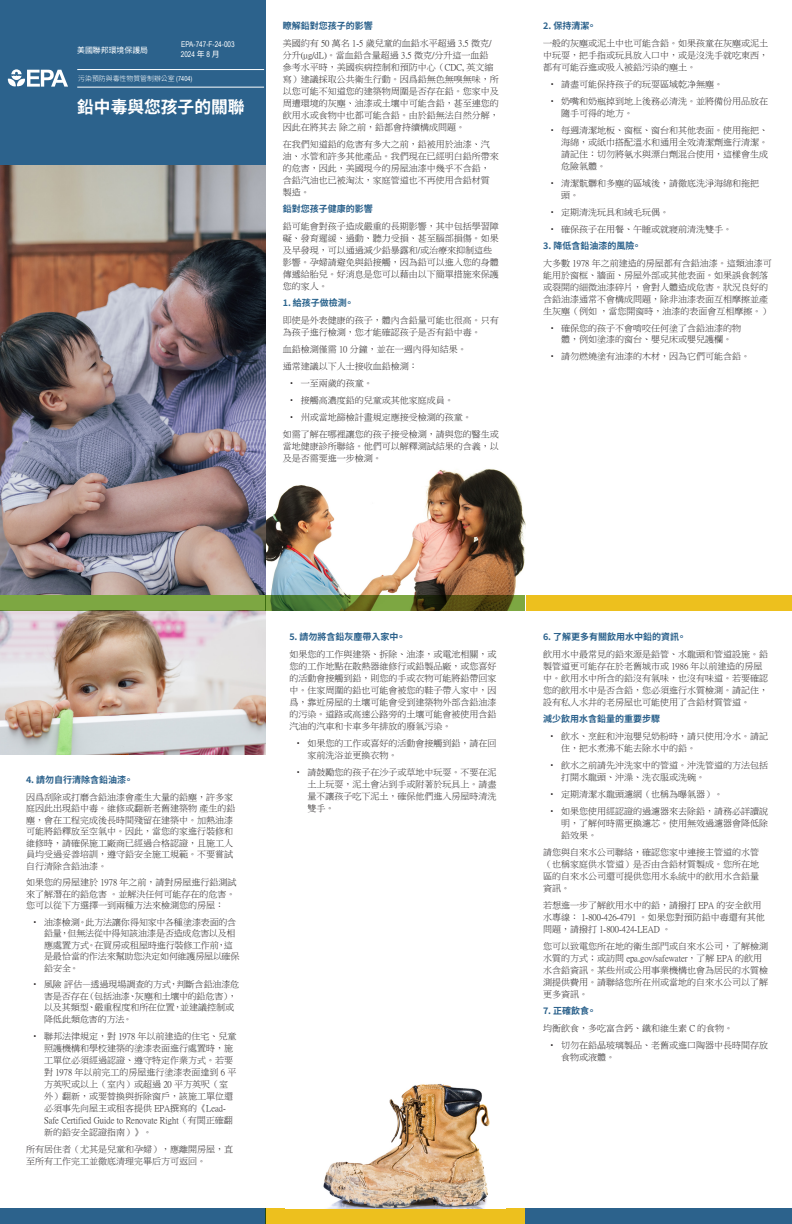
<style>
.page{position:relative;width:792px;height:1224px;background:#fff}
.page>*{position:absolute;margin:0;border:0;box-sizing:border-box;transform-origin:0 0}
.t1{font:700 16.7px "Noto Sans TC";color:#fff}
.t2{font:9px/12px "P Ming Li U";color:#231f20}
.t3{font:700 9px "Noto Sans TC";color:#2c628c}
.t4{font:700 9px "Noto Sans TC";color:#2c658e}
.t5{font:7.9px "Arial Narrow";color:#fff}
.t6{font:7.9px "Noto Sans TC";color:#fff}
.t7{font:300 6.9px "Noto Sans TC";color:#fff}
.s1{font-family:"Arial Narrow";font-weight:400}
.s2{font-family:"Noto Sans TC"}
</style>
<div class="page">
<div style="left:525px;top:1208px;width:267px;height:16px;background:#2c628c"></div>
<div style="left:266px;top:1208px;width:259px;height:16px;background:#edc01e"></div>
<img style="left:323px;top:1084px;width:167px;height:124px">
<img style="left:0;top:610px;width:266px;height:144px">
<div style="left:0;top:1208px;width:266px;height:16px;background:#2c628c"></div>
<div style="left:525px;top:595px;width:267px;height:15px;background:#edc01e"></div>
<img style="left:266px;top:469px;width:259px;height:126px">
<svg style="left:266px;top:595px;width:259px;height:15px;background:#546926"></svg>
<img style="left:0;top:165px;width:266px;height:430px">
<div style="left:0;top:595px;width:266px;height:15px;background:#7da742"></div>
<div style="left:0;top:0;width:266px;height:165px;background:#2c628c"></div>
<svg style="left:8px;top:69px;width:60px;height:18px"></svg>
<hr style="left:77px;top:87px;width:187px;height:1px;background:#fff">
<hr style="left:77px;top:69px;width:187px;height:1px;background:#fff">
<p class="t5" style="left:181px;top:39px;width:55px">EPA-747-F-24-003</p>
<p class="t7" style="left:78px;top:75px;width:116px">污染預防與毒性物質管制辦公室 <span class="s1">(7404)</span></p>
<p class="t6" style="left:77px;top:45px;width:72px">美國聯邦環境保護局</p>
<p class="t5" style="left:181px;top:48px;width:41px">2024 <span class="s2">年</span> 8 <span class="s2">月</span></p>
<p class="t1" style="left:77px;top:97px;width:169px">鉛中毒與您孩子的關聯</p>
<p class="t3" style="left:283px;top:21px;width:91px">瞭解鉛對您孩子的影響</p>
<p class="t2" style="left:283px;top:37px;width:217px">美國約有 50 萬名 1-5 歲兒童的血鉛水平超過 3.5 微克/分升(µg/dL)。當血鉛含量超過 3.5 微克/分升這一血鉛參考水平時，美國疾病控制和預防中心（CDC, 英文縮寫）建議採取公共衛生行動。因爲鉛無色無嗅無味，所以您可能不知道您的建築物周圍是否存在鉛。您家中及周遭環境的灰塵、油漆或土壤中可能含鉛，甚至連您的飲用水或食物中也都可能含鉛。由於鉛無法自然分解，因此在將其去 除之前，鉛都會持續構成問題。</p>
<p class="t2" style="left:283px;top:138px;width:217px">在我們知道鉛的危害有多大之前，鉛被用於油漆、汽油、水管和許多其他產品。我們現在已經明白鉛所帶來的危害，因此，美國現今的房屋油漆中幾乎不含鉛，含鉛汽油也已被淘汰，家庭管道也不再使用含鉛材質製造。</p>
<p class="t3" style="left:283px;top:204px;width:91px">鉛對您孩子健康的影響</p>
<p class="t2" style="left:283px;top:220px;width:217px">鉛可能會對孩子造成嚴重的長期影響，其中包括學習障礙、發育遲緩、過動、聽力受損、甚至腦部損傷。如果及早發現，可以通過減少鉛暴露和/或治療來抑制這些影響。孕婦請避免與鉛接觸，因為鉛可以進入您的身體傳遞給胎兒。好消息是您可以藉由以下簡單措施來保護您的家人。</p>
<p class="t4" style="left:283px;top:298px;width:73px">1. 給孩子做檢測。</p>
<p class="t2" style="left:283px;top:314px;width:217px">即使是外表健康的孩子，體內含鉛量可能也很高。只有為孩子進行檢測，您才能確認孩子是否有鉛中毒。</p>
<p class="t2" style="left:283px;top:343px;width:186px">血鉛檢測僅需 10 分鐘，並在一週內得知結果。</p>
<p class="t2" style="left:283px;top:360px;width:136px">通常建議以下人士接收血鉛檢測：</p>
<p class="t2" style="left:287px;top:377px;width:87px">• 一至兩歲的孩童。</p>
<p class="t2" style="left:287px;top:394px;width:168px">• 接觸高濃度鉛的兒童或其他家庭成員。</p>
<p class="t2" style="left:287px;top:411px;width:186px">• 州或當地篩檢計畫規定應接受檢測的孩童。</p>
<p class="t2" style="left:283px;top:428px;width:217px;text-align:justify">如需了解在哪裡讓您的孩子接受檢測，請與您的醫生或當地健康診所聯絡。他們可以解釋測試結果的含義，以及是否需要進一步檢測。</p>
<p class="t3" style="left:543px;top:21px;width:55px">2. 保持清潔。</p>
<p class="t2" style="left:543px;top:37px;width:226px;text-align:justify">一般的灰塵或泥土中也可能含鉛。如果孩童在灰塵或泥土中玩耍，把手指或玩具放入口中，或是沒洗手就吃東西，都有可能吞進或吸入被鉛污染的塵土。</p>
<p class="t2" style="left:548px;top:78px;width:177px">• 請盡可能保持孩子的玩耍區域乾净無塵。</p>
<p class="t2" style="left:561px;top:95px;width:208px;text-indent:-14px">• 奶嘴和奶瓶掉到地上後務必清洗。並將備份用品放在隨手可得的地方。</p>
<p class="t2" style="left:561px;top:124px;width:208px;text-align:justify;text-indent:-14px">• 每週清潔地板、窗框、窗台和其他表面。使用拖把、海綿，或紙巾搭配溫水和通用全效清潔劑進行清潔。請記住：切勿將氨水與漂白劑混合使用，這樣會生成危險氣體。</p>
<p class="t2" style="left:561px;top:177px;width:199px;text-indent:-14px">• 清潔骯髒和多塵的區域後，請徹底洗淨海綿和拖把頭。</p>
<p class="t2" style="left:548px;top:206px;width:123px">• 定期清洗玩具和絨毛玩偶。</p>
<p class="t2" style="left:548px;top:223px;width:186px">• 確保孩子在用餐、午睡或就寢前清洗雙手。</p>
<p class="t3" style="left:543px;top:241px;width:100px">3. 降低含鉛油漆的風險。</p>
<p class="t2" style="left:543px;top:257px;width:230px">大多數 1978 年之前建造的房屋都有含鉛油漆。這類油漆可能用於窗框、牆面、房屋外部或其他表面。如果誤食剝落或裂開的細微油漆碎片，會對人體造成危害。狀況良好的含鉛油漆通常不會構成問題，除非油漆表面互相摩擦並產生灰塵（例如 ，當您開窗時，油漆的表面會互相摩擦。）</p>
<p class="t2" style="left:548px;top:322px;width:195px;line-height:11.5px;text-align:center">• 確保您的孩子不會啃咬任何塗了含鉛油漆的物體，例如塗漆的窗台、嬰兒床或嬰兒護欄。</p>
<p class="t2" style="left:548px;top:350px;width:204px">• 請勿燃燒塗有油漆的木材，因為它們可能含鉛。</p>
<p class="t3" style="left:26px;top:775px;width:109px">4. 請勿自行清除含鉛油漆。</p>
<p class="t2" style="left:26px;top:791px;width:211px;line-height:11.5px">因爲刮除或打磨含鉛油漆會產生大量的鉛塵，許多家庭因此出現鉛中毒。維修或翻新老舊建築物 產生的鉛塵，會在工程完成後長時間殘留在建築中。加熱油漆可能將鉛釋放至空氣中。因此，當您的家進行裝修和維修時，請確保施工廠商已經過合格認證，且施工人員均受過妥善培訓，遵守鉛安全施工規範。不要嘗試自行清除含鉛油漆。</p>
<p class="t2" style="left:26px;top:877px;width:212px;line-height:11.5px">如果您的房屋建於 1978 年之前，請對房屋進行鉛測試來了解潛在的鉛危害 。並解決任何可能存在的危害。您可以從下方選擇一到兩種方法來檢測您的房屋：</p>
<p class="t2" style="left:44px;top:916px;width:197px;line-height:11.5px;text-indent:-14px">• 油漆檢測。此方法讓你得知家中各種塗漆表面的含鉛量，但無法從中得知該油漆是否造成危害以及相應處置方式。在買房或租屋時進行裝修工作前，這是最恰當的作法來幫助您決定如何維護房屋以確保鉛安全。</p>
<p class="t2" style="left:44px;top:979px;width:197px;line-height:11.5px;text-indent:-14px">• 風險 評估—透過現場調查的方式，判斷含鉛油漆危害是否存在（包括油漆、灰塵和土壤中的鉛危害），以及其類型、嚴重程度和所在位置，並建議控制或降低此類危害的方法。</p>
<p class="t2" style="left:44px;top:1030px;width:194px;text-indent:-14px">• 聯邦法律規定，對 1978 年以前建造的住宅、兒童照護機構和學校建築的塗漆表面進行處置時，施工單位必須經過認證、遵守特定作業方式。若要對 1978 年以前完工的房屋進行塗漆表面達到 6 平方英呎或以上（室內）或超過 20 平方英呎（室外）翻新，或要替換與拆除窗戶，該施工單位還必須事先向屋主或租客提供 EPA撰寫的《Lead-<br>Safe Certified Guide to Renovate Right（有関正確翻新的鉛安全認證指南）》。</p>
<p class="t2" style="left:26px;top:1143px;width:208px">所有居住者（尤其是兒童和孕婦），應離開房屋，直至所有工作完工並徹底清理完畢后方可返回。</p>
<p class="t3" style="left:289px;top:632px;width:118px">5. 請勿將含鉛灰塵帶入家中。</p>
<p class="t2" style="left:289px;top:648px;width:208px;text-align:justify">如果您的工作與建築、拆除、油漆，或電池相關，或您的工作地點在散熱器維修行或鉛製品廠，或您喜好的活動會接觸到鉛，則您的手或衣物可能將鉛帶回家中。住家周圍的鉛也可能會被您的鞋子帶入家中，因爲，靠近房屋的土壤可能會受到建築物外部含鉛油漆的污染。道路或高速公路旁的土壤可能會被使用含鉛汽油的汽車和卡車多年排放的廢氣污染。</p>
<p class="t2" style="left:307px;top:737px;width:190px;text-indent:-14px">• 如果您的工作或喜好的活動會接觸到鉛，請在回家前洗浴並更換衣物。</p>
<p class="t2" style="left:307px;top:766px;width:190px;text-align:justify;text-indent:-14px">• 請鼓勵您的孩子在沙子或草地中玩耍。不要在泥土上玩耍，泥土會沾到手或附著於玩具上。請盡量不讓孩子吃下泥土，確保他們進入房屋時清洗雙手。</p>
<p class="t3" style="left:543px;top:631px;width:145px">6. 了解更多有關飲用水中鉛的資訊。</p>
<p class="t2" style="left:543px;top:648px;width:226px">飲用水中最常見的鉛來源是鉛管、水龍頭和管道設施。鉛製管道更可能存在於老舊城市或 1986 年以前建造的房屋中。飲用水中所含的鉛沒有氣味，也沒有味道。若要確認您的飲用水中是否含鉛，您必須進行水質檢測。請記住，設有私人水井的老房屋也可能使用了含鉛材質管道。</p>
<p class="t3" style="left:543px;top:713px;width:118px">減少飲用水含鉛量的重要步驟</p>
<p class="t2" style="left:561px;top:730px;width:208px;text-indent:-14px">• 飲水、烹飪和沖泡嬰兒奶粉時，請只使用冷水。請記住，把水煮沸不能去除水中的鉛。</p>
<p class="t2" style="left:561px;top:759px;width:208px;text-indent:-14px">• 飲水之前請先沖洗家中的管道。沖洗管道的方法包括打開水龍頭、沖澡、洗衣服或洗碗。</p>
<p class="t2" style="left:548px;top:788px;width:177px">• 定期清潔水龍頭濾網（也稱為曝氣器）。</p>
<p class="t2" style="left:561px;top:805px;width:208px;text-align:justify;text-indent:-14px">• 如果您使用經認證的過濾器來去除鉛，請務必詳讀說明，了解何時需更換濾芯。使用無效過濾器會降低除鉛效果。</p>
<p class="t2" style="left:543px;top:846px;width:217px;text-align:justify">請您與自來水公司聯絡，確認您家中連接主管道的水管（也稱家庭供水管道）是否由含鉛材質製成。您所在地區的自來水公司還可提供您用水系統中的飲用水含鉛量資訊。</p>
<p class="t2" style="left:543px;top:899px;width:223px">若想進一步了解飲用水中的鉛，請撥打 EPA 的安全飲用水專線： 1-800-426-4791 。如果您對預防鉛中毒還有其他問題，請撥打 1-800-424-LEAD 。</p>
<p class="t2" style="left:543px;top:940px;width:226px">您可以致電您所在地的衛生部門或自來水公司，了解檢測水質的方式；或訪問 epa.gov/safewater，了解 EPA 的飲用水含鉛資訊。某些州或公用事業機構也會為居民的水質檢測提供費用。請聯絡您所在州或當地的自來水公司以了解更多資訊。</p>
<p class="t3" style="left:543px;top:1005px;width:55px">7. 正確飲食。</p>
<p class="t2" style="left:543px;top:1022px;width:192px">均衡飲食，多吃富含鈣、鐵和維生素 C 的食物。</p>
<p class="t2" style="left:561px;top:1039px;width:208px;text-indent:-14px">• 切勿在鉛晶玻璃製品、老舊或進口陶器中長時間存放食物或液體。</p>
</div>
